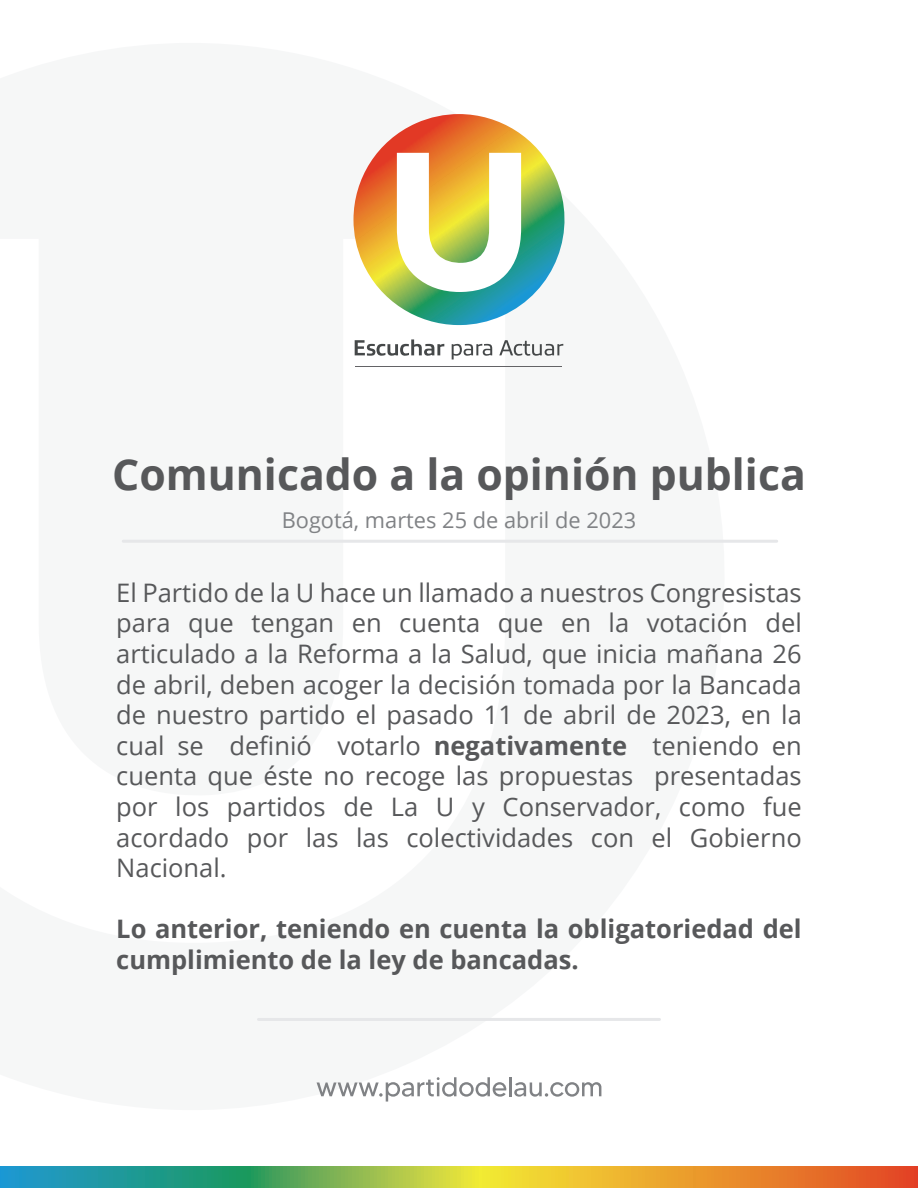
<style>
.page{position:relative;width:918px;height:1188px;background:#fff}
.page>*{position:absolute;margin:0;border:0;box-sizing:border-box;transform-origin:0 0}
.t1{font:700 42.75px "Open Sans";color:#57585a}
.t2{font:25.5px/30.6px "Open Sans";color:#57585a;text-align:justify}
.t3{font:700 25.5px/30.6px "Open Sans";color:#57585a}
.t4{font:21.75px "Open Sans";color:#808285}
.s1{font-weight:700}
</style>
<div class="page">
<hr style="left:258px;top:1018px;width:402px;height:3px;background:#e6e7e9">
<hr style="left:123px;top:540px;width:654px;height:3px;background:#e6e7e9">
<svg style="left:0;top:1166px;width:918px;height:21px;background:#9ca152"></svg>
<svg style="left:353px;top:114px;width:212px;height:211px"></svg>
<svg style="left:397px;top:153px;width:124px;height:139px"></svg>
<svg style="left:355px;top:339px;width:89px;height:17px"></svg>
<svg style="left:452px;top:344px;width:40px;height:16px"></svg>
<svg style="left:499px;top:340px;width:64px;height:16px"></svg>
<hr style="left:356px;top:366px;width:206px;height:1px;background:#636366">
<svg style="left:317px;top:1077px;width:190px;height:25px"></svg>
<hr style="left:509px;top:1077px;width:3px;height:19px;background:#808285">
<svg style="left:514px;top:1082px;width:87px;height:15px"></svg>
<h1 class="t1" style="left:112px;top:445px;width:695px">Comunicado a la opinión publica</h1>
<p class="t4" style="left:282px;top:505px;width:356px">Bogotá, martes 25 de abril de 2023</p>
<p class="t2" style="left:116px;top:577px;width:687px">El Partido de la U hace un llamado a nuestros Congresistas para que tengan en cuenta que en la votación del articulado a la Reforma a la Salud, que inicia mañana 26 de abril, deben acoger la decisión tomada por la Bancada de nuestro partido el pasado 11 de abril de 2023, en la cual se definió votarlo <span class="s1">negativamente</span> teniendo en cuenta que éste no recoge las propuestas presentadas por los partidos de La U y Conservador, como fue acordado por las las colectividades con el Gobierno Nacional.</p>
<p class="t3" style="left:116px;top:913px;width:687px">Lo anterior, teniendo en cuenta la obligatoriedad del cumplimiento de la ley de bancadas.</p>
</div>
